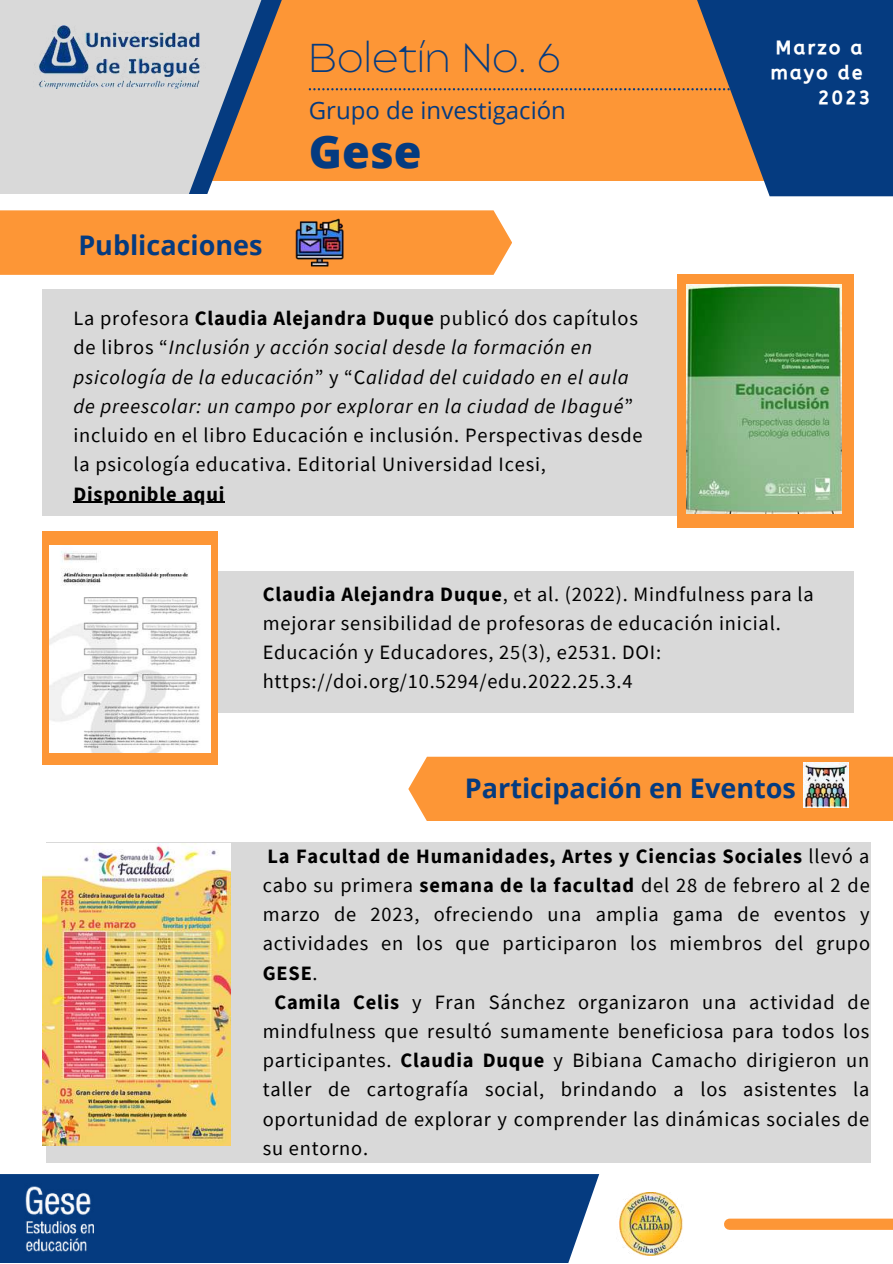
<style>
.page{position:relative;width:893px;height:1264px;background:#fff}
.page>*{position:absolute;margin:0;border:0;box-sizing:border-box;transform-origin:0 0}
.t1{font:800 45px "Open Sans";color:#053b80}
.t2{font:200 40.2px "Balgin";letter-spacing:.005em;color:#053b80}
.t3{font:700 27px "Open Sans";color:#053b80}
.t4{font:24px "Open Sans";color:#053b80}
.t5{font:20.4px/29.2px "Source Sans Pro";letter-spacing:.04em;color:#000}
.t6{font:700 20.4px "Source Sans Pro";letter-spacing:.04em;color:#000}
.t7{font:18.6px "CA Generated";letter-spacing:.135em;color:#fff}
.s1{font-weight:700}
.s2{font-style:italic}
.s3{font-weight:400}
</style>
<div class="page">
<div style="left:42px;top:289px;width:723px;height:227px;background:#d9d9d9"></div>
<div style="left:729px;top:1218px;width:163px;height:11px;background:#fd9636"></div>
<div style="left:0;top:0;width:892px;height:180px;background:#fd9636"></div>
<svg style="left:309px;top:88px;width:379px;height:2px"></svg>
<svg style="left:688px;top:0;width:204px;height:196px;fill:#053b80"></svg>
<svg style="left:0;top:0;width:284px;height:194px;fill:#d9d9d9"></svg>
<img style="left:32px;top:26px;width:174px;height:62px">
<img style="left:619px;top:1192px;width:64px;height:63px">
<div style="left:0;top:210px;width:512px;height:65px;background:#fd9636"></div>
<div style="left:0;top:1173px;width:599px;height:89px;background:#053b80"></div>
<img style="left:25px;top:1186px;width:68px;height:66px">
<div style="left:46px;top:842px;width:824px;height:320px;background:#d9d9d9"></div>
<img style="left:295px;top:218px;width:49px;height:49px">
<div style="left:677px;top:275px;width:175px;height:253px;background:#fd9636"></div>
<img style="left:686px;top:284px;width:155px;height:229px">
<div style="left:42px;top:570px;width:811px;height:142px;background:#d9d9d9"></div>
<div style="left:42px;top:532px;width:175px;height:232px;background:#fd9636"></div>
<img style="left:49px;top:545px;width:161px;height:207px">
<div style="left:408px;top:756px;width:484px;height:65px;background:#fd9636"></div>
<img style="left:803px;top:763px;width:45px;height:45px">
<img style="left:42px;top:843px;width:189px;height:302px">
<hr style="left:73px;top:502px;width:152px;height:1px;background:#000">
<h2 class="t2" style="left:309px;top:42px;width:254px">Boletín No. 6</h2>
<p class="t4" style="left:309px;top:93px;width:259px">Grupo de investigación</p>
<h3 class="t3" style="left:78px;top:227px;width:186px">Publicaciones</h3>
<h1 class="t1" style="left:309px;top:120px;width:114px">Gese</h1>
<p class="t5" style="left:73px;top:303px;width:570px">La profesora <span class="s1">Claudia Alejandra Duque</span> publicó dos capítulos de libros “<span class="s2">Inclusión y acción social desde la formación en psicología de la educación</span>” y “C<span class="s2">alidad del cuidado en el aula de preescolar: un campo por explorar en la ciudad de Ibagué</span>” incluido en el libro Educación e inclusión. Perspectivas desde la psicología educativa. Editorial Universidad Icesi,</p>
<p class="t6" style="left:73px;top:480px;width:152px">Disponible aqui</p>
<p class="t7" style="left:775px;top:37px;width:88px">Marzo a</p>
<p class="t7" style="left:770px;top:62px;width:93px">mayo de</p>
<p class="t7" style="left:818px;top:87px;width:54px">2023</p>
<p class="t5" style="left:263px;top:579px;width:552px"><span class="s1">Claudia Alejandra Duque</span>, et al. (2022). Mindfulness para la mejorar sensibilidad de profesoras de educación inicial.<br>Educación y Educadores, 25(3), e2531. DOI: https://doi.org/10.5294/edu.2022.25.3.4</p>
<h3 class="t3" style="left:465px;top:769px;width:332px">Participación en Eventos</h3>
<p class="t6" style="left:267px;top:842px;width:603px">La Facultad de Humanidades, Artes y Ciencias Sociales <span class="s3">llevó a</span></p>
<p class="t5" style="left:263px;top:869px;width:608px">cabo su primera <span class="s1">semana de la facultad</span> del 28 de febrero al 2 de</p>
<p class="t5" style="left:263px;top:899px;width:608px">marzo de 2023, ofreciendo una amplia gama de eventos y</p>
<p class="t5" style="left:263px;top:928px;width:609px">actividades en los que participaron los miembros del grupo</p>
<p class="t6" style="left:263px;top:959px;width:56px">GESE<span class="s3">.</span></p>
<p class="t5" style="left:274px;top:986px;width:597px"><span class="s1">Camila Celis</span> y Fran Sánchez organizaron una actividad de</p>
<p class="t5" style="left:263px;top:1016px;width:608px">mindfulness que resultó sumamente beneficiosa para todos los</p>
<p class="t5" style="left:263px;top:1045px;width:608px">participantes. <span class="s1">Claudia Duque</span> y Bibiana Camacho dirigieron un</p>
<p class="t5" style="left:263px;top:1074px;width:608px">taller de cartografía social, brindando a los asistentes la</p>
<p class="t5" style="left:263px;top:1103px;width:608px">oportunidad de explorar y comprender las dinámicas sociales de</p>
<p class="t5" style="left:263px;top:1133px;width:107px">su entorno.</p>
</div>
